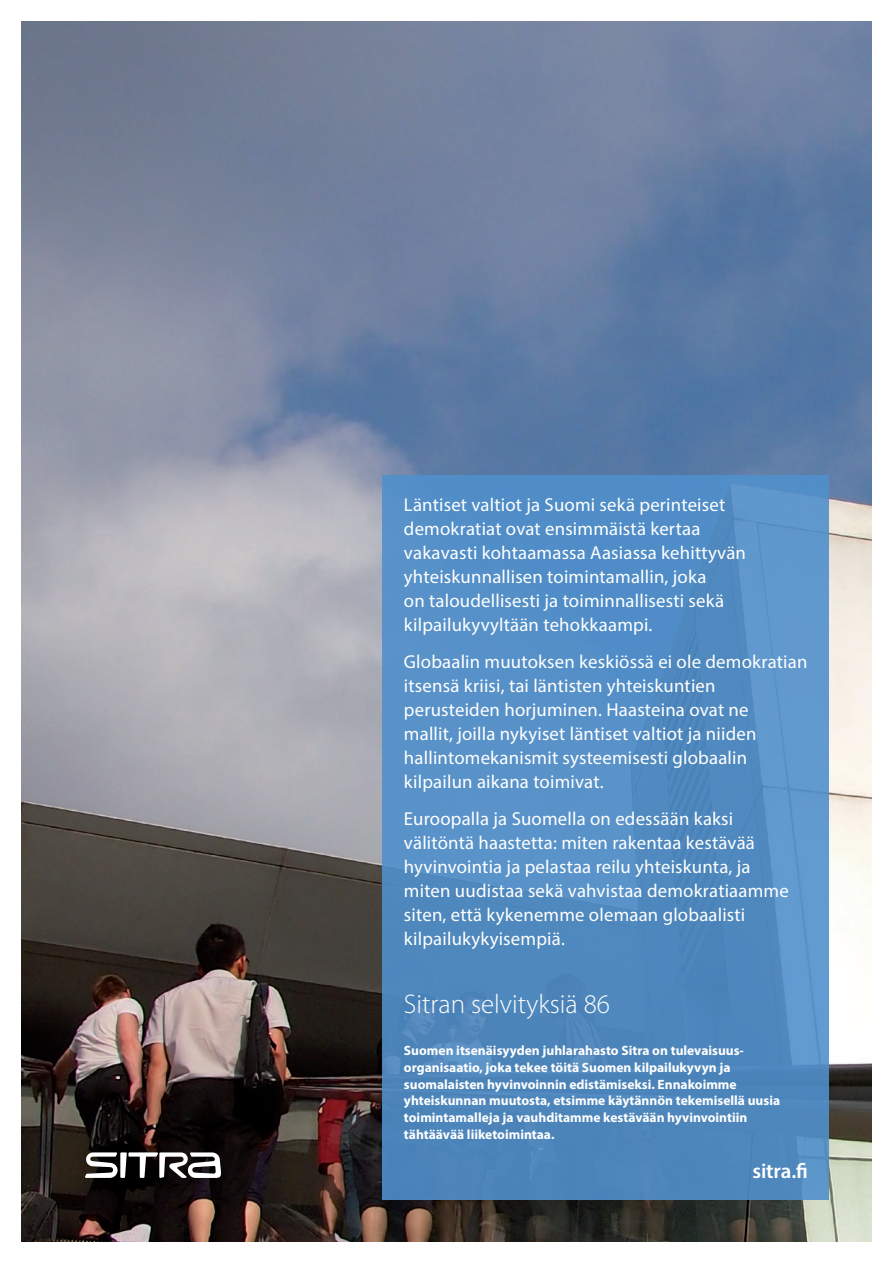
<style>
.page{position:relative;width:893px;height:1263px;background:#fff}
.page>*{position:absolute;margin:0;border:0;box-sizing:border-box;transform-origin:0 0}
.t1{font:300 27px "Myriad Pro";color:#fff}
.t2{font:600 21px "Myriad Pro";letter-spacing:-.01em;color:#fff}
.t3{font:18.75px/24px "Myriad Pro";letter-spacing:.01em;color:#fff}
.t4{font:700 13.5px/16.6px "Myriad Pro";color:#fff}
</style>
<div class="page">
<img style="left:21px;top:21px;width:851px;height:1221px">
<div style="left:383px;top:475px;width:446px;height:724px;background:linear-gradient(to right,#508ac1,#558ec4)"></div>
<svg style="left:85px;top:1152px;width:136px;height:26px"></svg>
<p class="t3" style="left:404px;top:493px;width:344px">Läntiset valtiot ja Suomi sekä perinteiset demokratiat ovat ensimmäistä kertaa vakavasti kohtaamassa Aasiassa kehittyvän yhteiskunnallisen toimintamallin, joka<br>on taloudellisesti ja toiminnallisesti sekä kilpailukyvyltään tehokkaampi.</p>
<p class="t3" style="left:404px;top:650px;width:405px">Globaalin muutoksen keskiössä ei ole demokratian itsensä kriisi, tai läntisten yhteiskuntien perusteiden horjuminen. Haasteina ovat ne<br>mallit, joilla nykyiset läntiset valtiot ja niiden hallintomekanismit systeemisesti globaalin kilpailun aikana toimivat.</p>
<p class="t3" style="left:404px;top:806px;width:386px">Euroopalla ja Suomella on edessään kaksi välitöntä haastetta: miten rakentaa kestävää hyvinvointia ja pelastaa reilu yhteiskunta, ja miten uudistaa sekä vahvistaa demokratiaamme siten, että kykenemme olemaan globaalisti kilpailukykyisempiä.</p>
<h1 class="t1" style="left:404px;top:988px;width:208px">Sitran selvityksiä 86</h1>
<p class="t4" style="left:404px;top:1042px;width:378px">Suomen itsenäisyyden juhlarahasto Sitra on tulevaisuus&shy;organisaatio, joka tekee töitä Suomen kilpailukyvyn ja suomalaisten hyvinvoinnin edistämiseksi. Ennakoimme yhteiskunnan muutosta, etsimme käytännön tekemisellä uusia toimintamalleja ja vauhditamme kestävään hyvinvointiin tähtäävää liiketoimintaa.</p>
<p class="t2" style="left:752px;top:1157px;width:57px">sitra.fi</p>
</div>
